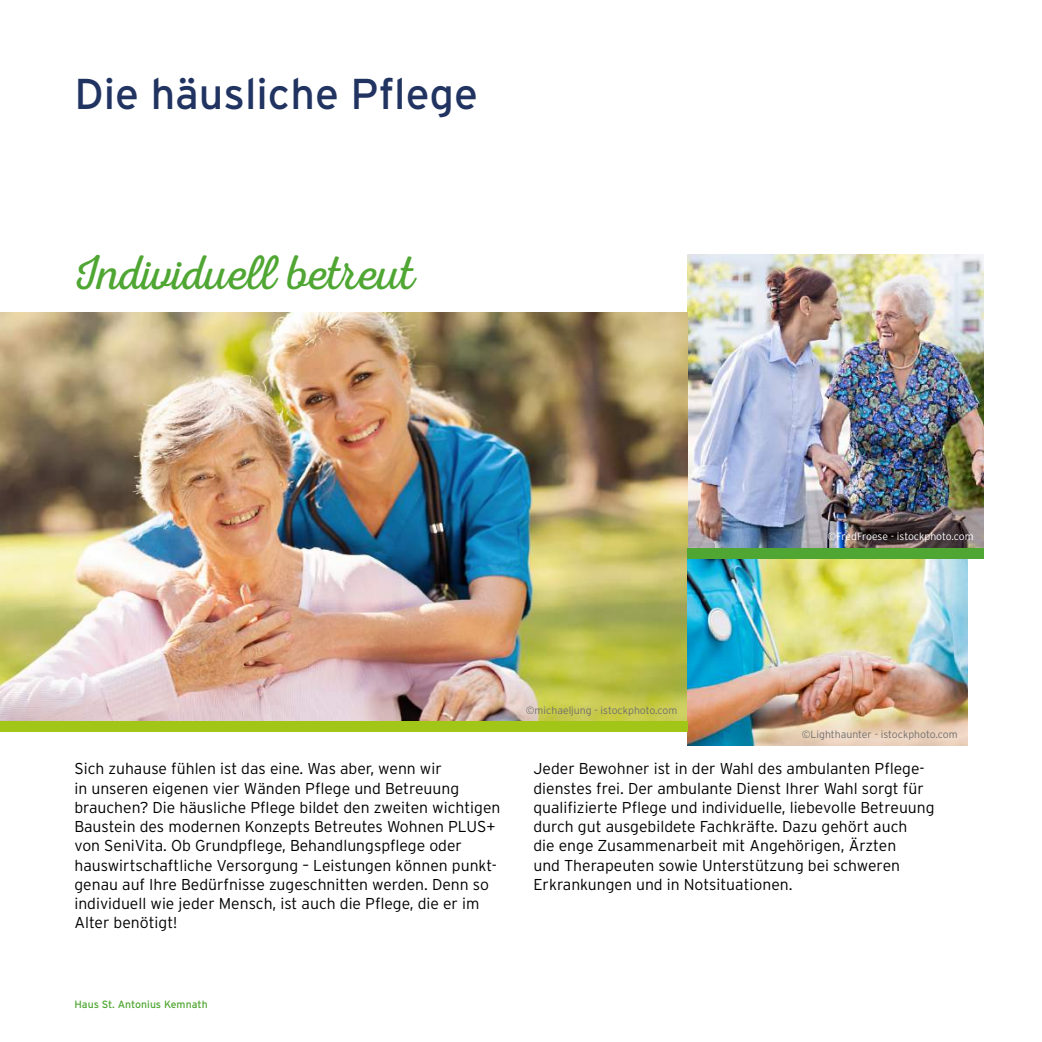
<style>
.page{position:relative;width:1042px;height:1042px;background:#fff}
.page>*{position:absolute;margin:0;border:0;box-sizing:border-box;transform-origin:0 0}
.t1{font:49px "Nexa Rust Script L 0";letter-spacing:-.005em;color:#4fa632}
.t2{font:43.05px "Interstate";color:#213461}
.t3{font:300 15.75px/19.2px "Interstate";color:#000}
.t4{font:300 10.5px "Interstate";color:#706f6f}
.t5{font:300 10.5px "Interstate";letter-spacing:-.005em;color:#fff}
.t6{font:10.5px "Interstate";color:#4fa632}
</style>
<div class="page">
<img style="left:687px;top:254px;width:296px;height:294px">
<img style="left:0;top:313px;width:687px;height:408px">
<img style="left:687px;top:559px;width:280px;height:186px">
<div style="left:0;top:721px;width:687px;height:11px;background:#a2c617"></div>
<div style="left:687px;top:548px;width:296px;height:11px;background:#4fa632"></div>
<h2 class="t2" style="left:74px;top:70px;width:405px">Die häusliche Pflege</h2>
<h1 class="t1" style="left:74px;top:246px;width:342px">Individuell betreut</h1>
<p class="t4" style="left:526px;top:704px;width:153px">©michaeljung - istockphoto.com</p>
<p class="t5" style="left:827px;top:531px;width:148px">©FredFroese - istockphoto.com</p>
<p class="t4" style="left:801px;top:728px;width:157px">©Lighthaunter - istockphoto.com</p>
<p class="t3" style="left:74px;top:759px;width:427px">Sich zuhause fühlen ist das eine. Was aber, wenn wir<br>in unseren eigenen vier Wänden Pflege und Betreuung brauchen? Die häusliche Pflege bildet den zweiten wichtigen Baustein des modernen Konzepts Betreutes Wohnen PLUS+ von SeniVita. Ob Grundpflege, Behandlungspflege oder hauswirtschaftliche Versorgung – Leistungen können punkt&shy;genau auf Ihre Bedürfnisse zugeschnitten werden. Denn so individuell wie jeder Mensch, ist auch die Pflege, die er im Alter benötigt!</p>
<p class="t3" style="left:533px;top:759px;width:403px">Jeder Bewohner ist in der Wahl des ambulanten Pflege&shy;dienstes frei. Der ambulante Dienst Ihrer Wahl sorgt für qualifizierte Pflege und individuelle, liebevolle Betreuung durch gut ausgebildete Fachkräfte. Dazu gehört auch<br>die enge Zusammenarbeit mit Angehörigen, Ärzten<br>und Therapeuten sowie Unterstützung bei schweren Erkrankungen und in Notsituationen.</p>
<p class="t6" style="left:74px;top:998px;width:135px">Haus St. Antonius Kemnath</p>
</div>
